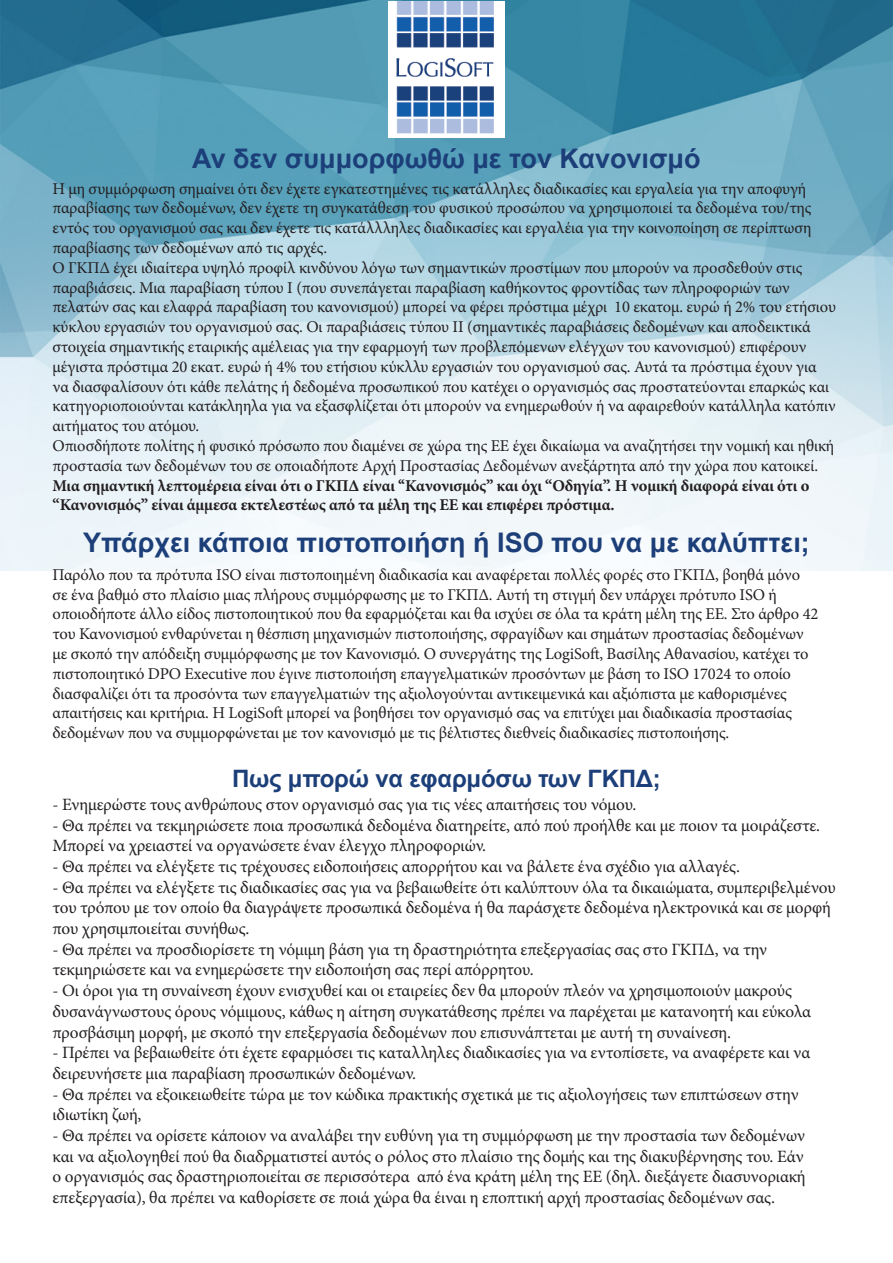
<style>
.page{position:relative;width:893px;height:1263px;background:#fff}
.page>*{position:absolute;margin:0;border:0;box-sizing:border-box;transform-origin:0 0}
.t1{font:700 27px "Arial";color:#1c3f79}
.t2{font:700 24px "Arial";letter-spacing:-.01em;color:#1c3f79}
.t3{font:17.25px/20.7px "Minion Pro";letter-spacing:-.01em;color:#231f20}
.t4{font:16.5px/19.8px "Minion Pro";letter-spacing:-.01em;color:#231f20}
.t5{font:700 16.5px/19.8px "Minion Pro";letter-spacing:-.01em;color:#231f20}
</style>
<div class="page">
<img style="left:0;top:0;width:893px;height:571px">
<img style="left:388px;top:2px;width:117px;height:135px">
<p class="t1" style="left:192px;top:140px;width:510px">Αν δεν συμμορφωθώ με τον Κανονισμό</p>
<p class="t4" style="left:52px;top:178px;width:760px">Η μη συμμόρφωση σημαίνει ότι δεν έχετε εγκατεστημένες τις κατάλληλες διαδικασίες και εργαλεία για την αποφυγή παραβίασης των δεδομένων, δεν έχετε τη συγκατάθεση του φυσικού προσώπου να χρησιμοποιεί τα δεδομένα του/της εντός του οργανισμού σας και δεν έχετε τις κατάλλληλες διαδικασίες και εργαλέια για την κοινοποίηση σε περίπτωση παραβίασης των δεδομένων από τις αρχές.</p>
<p class="t4" style="left:52px;top:258px;width:785px">Ο ΓΚΠΔ έχει ιδιαίτερα υψηλό προφίλ κινδύνου λόγω των σημαντικών προστίμων που μπορούν να προσδεθούν στις παραβιάσεις. Μια παραβίαση τύπου Ι (που συνεπάγεται παραβίαση καθήκοντος φροντίδας των πληροφοριών των πελατών σας και ελαφρά παραβίαση του κανονισμού) μπορεί να φέρει πρόστιμα μέχρι 10 εκατομ. ευρώ ή 2% του ετήσιου κύκλου εργασιών του οργανισμού σας. Οι παραβιάσεις τύπου ΙΙ (σημαντικές παραβιάσεις δεδομένων και αποδεικτικά στοιχεία σημαντικής εταιρικής αμέλειας για την εφαρμογή των προβλεπόμενων ελέγχων του κανονισμού) επιφέρουν μέγιστα πρόστιμα 20 εκατ. ευρώ ή 4% του ετήσιου κύκλλυ εργασιών του οργανισμού σας. Αυτά τα πρόστιμα έχουν για να διασφαλίσουν ότι κάθε πελάτης ή δεδομένα προσωπικού που κατέχει ο οργανισμός σας προστατεύονται επαρκώς και κατηγοριοποιούνται κατάκληηλα για να εξασφλίζεται ότι μπορούν να ενημερωθούν ή να αφαιρεθούν κατάλληλα κατόπιν αιτήματος του ατόμου.</p>
<p class="t4" style="left:52px;top:436px;width:783px">Οπιοσδήποτε πολίτης ή φυσικό πρόσωπο που διαμένει σε χώρα της ΕΕ έχει δικαίωμα να αναζητήσει την νομική και ηθική προστασία των δεδομένων του σε οποιαδήποτε Αρχή Προστασίας Δεδομένων ανεξάρτητα από την χώρα που κατοικεί.</p>
<p class="t5" style="left:52px;top:475px;width:758px">Μια σημαντική λεπτομέρεια είναι ότι ο ΓΚΠΔ είναι ‘‘Κανονισμός” και όχι “Οδηγία”. Η νομική διαφορά είναι ότι ο “Κανονισμός” είναι άμμεσα εκτελεστέως από τα μέλη της ΕΕ και επιφέρει πρόστιμα.</p>
<p class="t1" style="left:83px;top:524px;width:728px">Υπάρχει κάποια πιστοποιήση ή ISO που να με καλύπτει;</p>
<p class="t4" style="left:52px;top:565px;width:767px">Παρόλο που τα πρότυπα ISO είναι πιστοποιημένη διαδικασία και αναφέρεται πολλές φορές στο ΓΚΠΔ, βοηθά μόνο σε ένα βαθμό στο πλαίσιο μιας πλήρους συμμόρφωσης με το ΓΚΠΔ. Αυτή τη στιγμή δεν υπάρχει πρότυπο ISO ή οποιοδήποτε άλλο είδος πιστοποιητικού που θα εφαρμόζεται και θα ισχύει σε όλα τα κράτη μέλη της ΕΕ. Στο άρθρο 42 του Κανονισμού ενθαρύνεται η θέσπιση μηχανισμών πιστοποιήσης, σφραγίδων και σημάτων προστασίας δεδομένων με σκοπό την απόδειξη συμμόρφωσης με τον Κανονισμό. Ο συνεργάτης της LogiSoft, Βασίλης Αθανασίου, κατέχει το πιστοποιητικό DPO Executive που έγινε πιστοποιήση επαγγελματικών προσόντων με βάση το ISO 17024 το οποίο διασφαλίζει ότι τα προσόντα των επαγγελματιών της αξιολογούνται αντικειμενικά και αξιόπιστα με καθορισμένες απαιτήσεις και κριτήρια. Η LogiSoft μπορεί να βοηθήσει τον οργανισμό σας να επιτύχει μαι διαδικασία προστασίας δεδομένων που να συμμορφώνεται με τον κανονισμό με τις βέλτιστες διεθνείς διαδικασίες πιστοποιήσης.</p>
<p class="t2" style="left:232px;top:761px;width:430px">Πως μπορώ να εφαρμόσω των ΓΚΠΔ;</p>
<p class="t3" style="left:52px;top:794px;width:585px">- Ενημερώστε τους ανθρώπους στον οργανισμό σας για τις νέες απαιτήσεις του νόμου.</p>
<p class="t3" style="left:52px;top:815px;width:769px">- Θα πρέπει να τεκμηριώσετε ποια προσωπικά δεδομένα διατηρείτε, από πού προήλθε και με ποιον τα μοιράζεστε.<br>Μπορεί να χρειαστεί να οργανώσετε έναν έλεγχο πληροφοριών.</p>
<p class="t3" style="left:52px;top:856px;width:689px">- Θα πρέπει να ελέγξετε τις τρέχουσες ειδοποιήσεις απορρήτου και να βάλετε ένα σχέδιο για αλλαγές.</p>
<p class="t3" style="left:52px;top:877px;width:785px">- Θα πρέπει να ελέγξετε τις διαδικασίες σας για να βεβαιωθείτε ότι καλύπτουν όλα τα δικαιώματα, συμπεριβελμένου του τρόπου με τον οποίο θα διαγράψετε προσωπικά δεδομένα ή θα παράσχετε δεδομένα ηλεκτρονικά και σε μορφή που χρησιμποιείται συνήθως.</p>
<p class="t3" style="left:52px;top:939px;width:716px">- Θα πρέπει να προσδιορίσετε τη νόμιμη βάση για τη δραστηριότητα επεξεργασίας σας στο ΓΚΠΔ, να την τεκμηριώσετε και να ενημερώσετε την ειδοποιήση σας περί απόρρητου.</p>
<p class="t3" style="left:52px;top:980px;width:760px">- Οι όροι για τη συναίνεση έχουν ενισχυθεί και οι εταιρείες δεν θα μπορούν πλεόν να χρησιμοποιούν μακρούς δυσανάγνωστους όρους νόμιμους, κάθως η αίτηση συγκατάθεσης πρέπει να παρέχεται με κατανοητή και εύκολα προσβάσιμη μορφή, με σκοπό την επεξεργασία δεδομένων που επισυνάπτεται με αυτή τη συναίνεση.</p>
<p class="t3" style="left:52px;top:1042px;width:759px">- Πρέπει να βεβαιωθείτε ότι έχετε εφαρμόσει τις καταλληλες διαδικασίες για να εντοπίσετε, να αναφέρετε και να δειρευνήσετε μια παραβίαση προσωπικών δεδομένων.</p>
<p class="t3" style="left:52px;top:1084px;width:747px">- Θα πρέπει να εξοικειωθείτε τώρα με τον κώδικα πρακτικής σχετικά με τις αξιολογήσεις των επιπτώσεων στην ιδιωτίκη ζωή,</p>
<p class="t3" style="left:52px;top:1125px;width:755px;text-align:justify">- Θα πρέπει να ορίσετε κάποιον να αναλάβει την ευθύνη για τη συμμόρφωση με την προστασία των δεδομένων και να αξιολογηθεί πού θα διαδρματιστεί αυτός ο ρόλος στο πλαίσιο της δομής και της διακυβέρνησης του. Εάν ο οργανισμός σας δραστηριοποιείται σε περισσότερα από ένα κράτη μέλη της ΕΕ (δηλ. διεξάγετε διασυνοριακή επεξεργασία), θα πρέπει να καθορίσετε σε ποιά χώρα θα έιναι η εποπτική αρχή προστασίας δεδομένων σας.</p>
</div>
